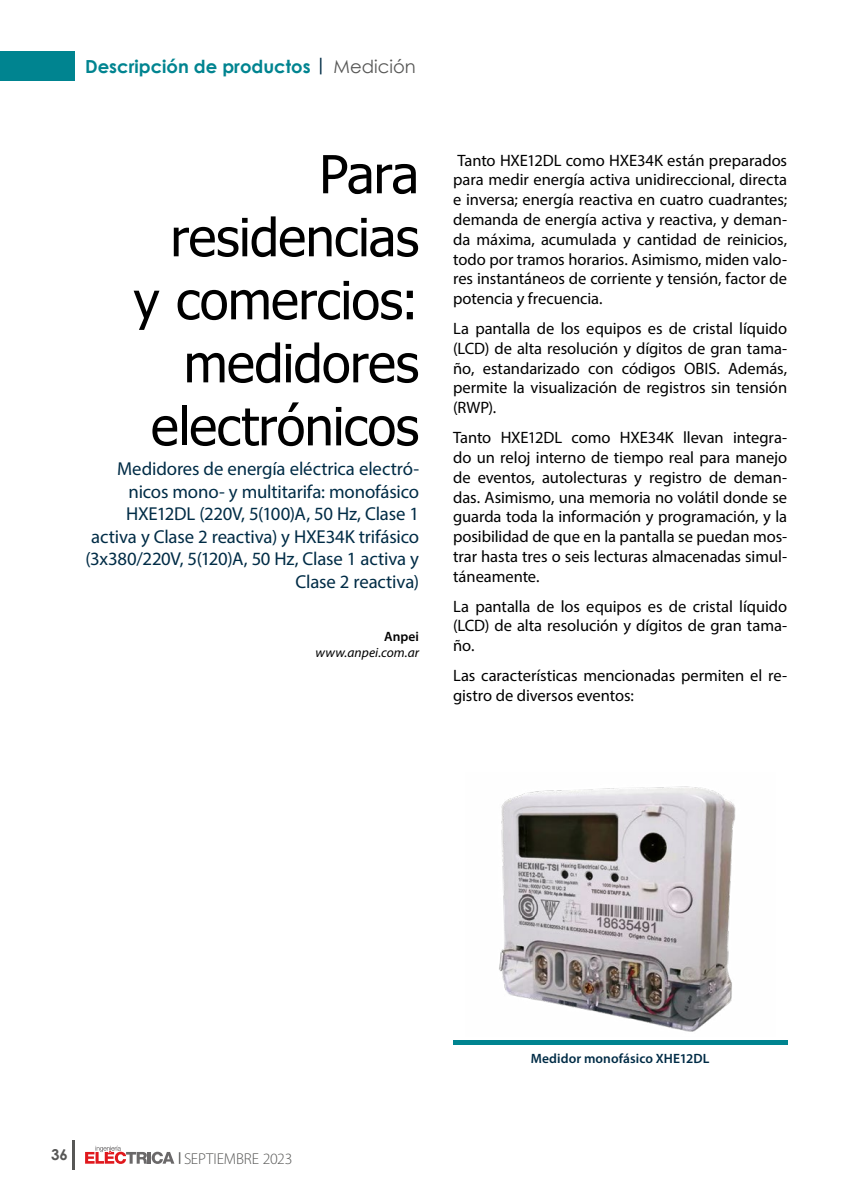
<style>
.page{position:relative;width:851px;height:1191px;background:#fff}
.page>*{position:absolute;margin:0;border:0;box-sizing:border-box;transform-origin:0 0}
.t1{font:52.5px/63px "Tahoma";letter-spacing:-.015em;color:#000;text-align:right}
.t2{font:18.75px/22.5px "Myriad Pro";letter-spacing:-.01em;color:#002c46;text-align:right}
.t3{font:700 18px "Century Gothic";color:#008490}
.t4{font:16.5px/19.8px "Myriad Pro";letter-spacing:-.005em;color:#000;text-align:justify}
.t5{font:300 15.75px "Myriad Pro";letter-spacing:-.005em;color:#575756}
.t6{font:700 15px "Century Gothic";color:#575756}
.t7{font:600 13.5px "Myriad Pro";letter-spacing:.005em;color:#002c46}
.t8{font:italic 13.5px "Myriad Pro";letter-spacing:.005em;color:#000}
.t9{font:600 13.5px "Myriad Pro";letter-spacing:.005em;color:#000}
.s1{color:#002c46}
.s2{font-weight:400;color:#575756}
</style>
<div class="page">
<hr style="left:72px;top:1140px;width:2px;height:29px;background:#575756">
<svg style="left:85px;top:1145px;width:89px;height:19px"></svg>
<div style="left:0;top:51px;width:74px;height:30px;background:#008490"></div>
<img style="left:499px;top:786px;width:237px;height:246px">
<hr style="left:453px;top:1040px;width:334px;height:4px;background:#008490">
<p class="t3" style="left:85px;top:52px;width:332px">Descripción de productos <span class="s1">|</span> <span class="s2">Medición</span></p>
<h1 class="t1" style="left:133px;top:146px;width:287px">Para residencias y comercios: medidores electrónicos</h1>
<p class="t2" style="left:85px;top:457px;width:335px">Medidores de energía eléctrica electró&shy;nicos mono- y multitarifa: monofásico HXE12DL (220V, 5(100)A, 50 Hz, Clase 1 activa y Clase 2 reactiva) y HXE34K trifásico (3x380/220V, 5(120)A, 50 Hz, Clase 1 activa y Clase 2 reactiva)</p>
<p class="t9" style="left:384px;top:627px;width:36px">Anpei</p>
<p class="t8" style="left:315px;top:644px;width:105px">www.anpei.com.ar</p>
<p class="t4" style="left:453px;top:150px;width:335px">Tanto HXE12DL como HXE34K están preparados para medir energía activa unidireccional, directa e inversa; energía reactiva en cuatro cuadrantes; demanda de energía activa y reactiva, y deman&shy;da máxima, acumulada y cantidad de reinicios, todo por tramos horarios. Asimismo, miden valo&shy;res instantáneos de corriente y tensión, factor de potencia y frecuencia.</p>
<p class="t4" style="left:453px;top:318px;width:335px">La pantalla de los equipos es de cristal líquido (LCD) de alta resolución y dígitos de gran tama&shy;ño, estandarizado con códigos OBIS. Además, permite la visualización de registros sin tensión (RWP).</p>
<p class="t4" style="left:453px;top:427px;width:335px">Tanto HXE12DL como HXE34K llevan integra&shy;do un reloj interno de tiempo real para manejo de eventos, autolecturas y registro de deman&shy;das. Asimismo, una memoria no volátil donde se guarda toda la información y programación, y la posibilidad de que en la pantalla se puedan mos&shy;trar hasta tres o seis lecturas almacenadas simul&shy;táneamente.</p>
<p class="t4" style="left:453px;top:596px;width:335px">La pantalla de los equipos es de cristal líquido (LCD) de alta resolución y dígitos de gran tama&shy;ño.</p>
<p class="t4" style="left:453px;top:665px;width:335px">Las características mencionadas permiten el re&shy;gistro de diversos eventos:</p>
<p class="t6" style="left:51px;top:1143px;width:18px">36</p>
<p class="t5" style="left:178px;top:1149px;width:116px"><sup>|</sup> SEPTIEMBRE 2023</p>
<p class="t7" style="left:530px;top:1050px;width:180px">Medidor monofásico XHE12DL</p>
</div>
